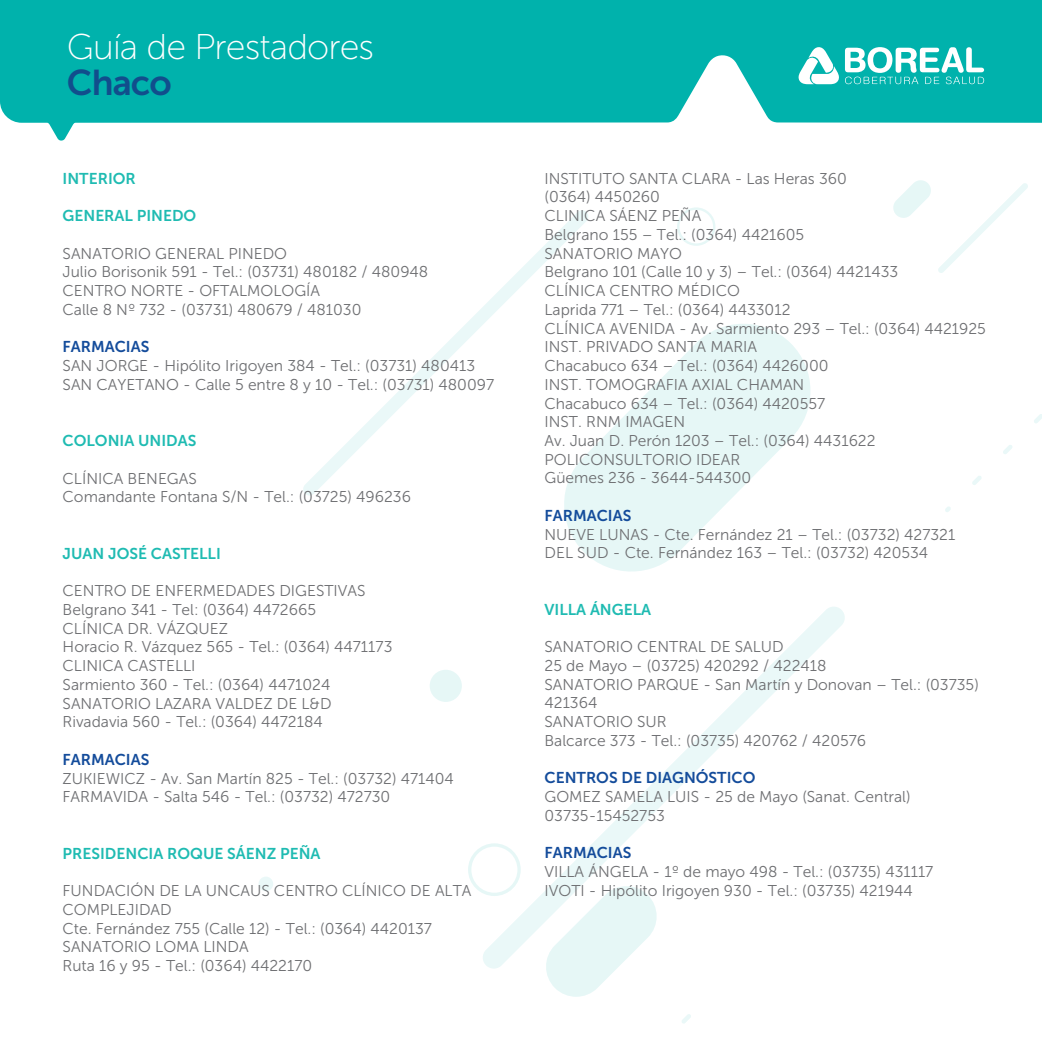
<style>
.page{position:relative;width:1042px;height:1042px;background:#fff}
.page>*{position:absolute;margin:0;border:0;box-sizing:border-box;transform-origin:0 0}
.t1{font:35.7px "Museo Sans 100";letter-spacing:-.025em;color:#fff}
.t2{font:35.7px "Museo Sans 700";letter-spacing:-.025em;color:#114e8c}
.t3{font:15.58px/18.7px "Museo Sans 300";color:#6e6f72}
.t4{font:15.58px "Museo Sans 700";color:#1fbbb2}
.t5{font:15.58px "Museo Sans 700";color:#144c9b}
</style>
<div class="page">
<svg style="left:938px;top:183px;width:90px;height:90px"></svg>
<svg style="left:303px;top:210px;width:285px;height:285px"></svg>
<svg style="left:682px;top:1014px;width:9px;height:10px"></svg>
<svg style="left:945px;top:414px;width:97px;height:98px"></svg>
<svg style="left:546px;top:968px;width:71px;height:29px"></svg>
<svg style="left:893px;top:180px;width:38px;height:38px"></svg>
<div style="left:258px;top:876px;width:15px;height:15px;background:#eaf8f8;border-radius:50%"></div>
<svg style="left:483px;top:607px;width:362px;height:361px"></svg>
<svg style="left:468px;top:843px;width:53px;height:53px"></svg>
<svg style="left:677px;top:207px;width:38px;height:39px"></svg>
<div style="left:430px;top:670px;width:32px;height:32px;background:#e6f7f6;border-radius:50%"></div>
<svg style="left:557px;top:317px;width:254px;height:255px;fill:#e6f7f6"></svg>
<svg style="left:0;top:0;width:1042px;height:141px;fill:#00b2ac"></svg>
<svg style="left:798px;top:47px;width:41px;height:37px"></svg>
<svg style="left:845px;top:47px;width:139px;height:37px"></svg>
<h1 class="t1" style="left:67px;top:28px;width:309px">Guía de Prestadores</h1>
<h1 class="t2" style="left:67px;top:63px;width:106px">Chaco</h1>
<p class="t4" style="left:63px;top:170px;width:75px">INTERIOR</p>
<p class="t4" style="left:63px;top:207px;width:135px">GENERAL PINEDO</p>
<p class="t3" style="left:63px;top:244px;width:367px">SANATORIO GENERAL PINEDO<br>Julio Borisonik 591 - Tel.: (03731) 480182 / 480948<br>CENTRO NORTE - OFTALMOLOGÍA<br>Calle 8 Nº 732 - (03731) 480679 / 481030</p>
<p class="t5" style="left:63px;top:338px;width:88px">FARMACIAS</p>
<p class="t3" style="left:63px;top:356px;width:433px">SAN JORGE - Hipólito Irigoyen 384 - Tel.: (03731) 480413<br>SAN CAYETANO - Calle 5 entre 8 y 10 - Tel.: (03731) 480097</p>
<p class="t4" style="left:63px;top:432px;width:135px">COLONIA UNIDAS</p>
<p class="t3" style="left:63px;top:469px;width:350px">CLÍNICA BENEGAS<br>Comandante Fontana S/N - Tel.: (03725) 496236</p>
<p class="t4" style="left:63px;top:544px;width:160px">JUAN JOSÉ CASTELLI</p>
<p class="t3" style="left:63px;top:581px;width:331px">CENTRO DE ENFERMEDADES DIGESTIVAS<br>Belgrano 341 - Tel: (0364) 4472665<br>CLÍNICA DR. VÁZQUEZ<br>Horacio R. Vázquez 565 - Tel.: (0364) 4471173<br>CLINICA CASTELLI<br>Sarmiento 360 - Tel.: (0364) 4471024<br>SANATORIO LAZARA VALDEZ DE L&amp;D<br>Rivadavia 560 - Tel.: (0364) 4472184</p>
<p class="t5" style="left:63px;top:751px;width:88px">FARMACIAS</p>
<p class="t3" style="left:63px;top:769px;width:393px">ZUKIEWICZ - Av. San Martín 825 - Tel.: (03732) 471404<br>FARMAVIDA - Salta 546 - Tel.: (03732) 472730</p>
<p class="t4" style="left:63px;top:844px;width:259px">PRESIDENCIA ROQUE SÁENZ PEÑA</p>
<p class="t3" style="left:63px;top:881px;width:410px">FUNDACIÓN DE LA UNCAUS CENTRO CLÍNICO DE ALTA<br>COMPLEJIDAD<br>Cte. Fernández 755 (Calle 12) - Tel.: (0364) 4420137<br>SANATORIO LOMA LINDA<br>Ruta 16 y 95 - Tel.: (0364) 4422170</p>
<p class="t3" style="left:544px;top:169px;width:443px">INSTITUTO SANTA CLARA - Las Heras 360<br>(0364) 4450260<br>CLINICA SÁENZ PEÑA<br>Belgrano 155 – Tel.: (0364) 4421605<br>SANATORIO MAYO<br>Belgrano 101 (Calle 10 y 3) – Tel.: (0364) 4421433<br>CLÍNICA CENTRO MÉDICO<br>Laprida 771 – Tel.: (0364) 4433012<br>CLÍNICA AVENIDA - Av. Sarmiento 293 – Tel.: (0364) 4421925<br>INST. PRIVADO SANTA MARIA<br>Chacabuco 634 – Tel.: (0364) 4426000<br>INST. TOMOGRAFIA AXIAL CHAMAN<br>Chacabuco 634 – Tel.: (0364) 4420557<br>INST. RNM IMAGEN<br>Av. Juan D. Perón 1203 – Tel.: (0364) 4431622<br>POLICONSULTORIO IDEAR<br>Güemes 236 - 3644-544300</p>
<p class="t5" style="left:544px;top:507px;width:88px">FARMACIAS</p>
<p class="t3" style="left:544px;top:525px;width:412px">NUEVE LUNAS - Cte. Fernández 21 – Tel.: (03732) 427321<br>DEL SUD - Cte. Fernández 163 – Tel.: (03732) 420534</p>
<p class="t4" style="left:544px;top:601px;width:108px">VILLA ÁNGELA</p>
<p class="t3" style="left:544px;top:637px;width:436px">SANATORIO CENTRAL DE SALUD<br>25 de Mayo – (03725) 420292 / 422418<br>SANATORIO PARQUE - San Martín y Donovan – Tel.: (03735)<br>421364<br>SANATORIO SUR<br>Balcarce 373 - Tel.: (03735) 420762 / 420576</p>
<p class="t5" style="left:544px;top:769px;width:212px">CENTROS DE DIAGNÓSTICO</p>
<p class="t3" style="left:544px;top:787px;width:368px">GOMEZ SAMELA LUIS - 25 de Mayo (Sanat. Central)<br>03735-15452753</p>
<p class="t5" style="left:544px;top:844px;width:88px">FARMACIAS</p>
<p class="t3" style="left:544px;top:862px;width:390px">VILLA ÁNGELA - 1º de mayo 498 - Tel.: (03735) 431117<br>IVOTI - Hipólito Irigoyen 930 - Tel.: (03735) 421944</p>
</div>
